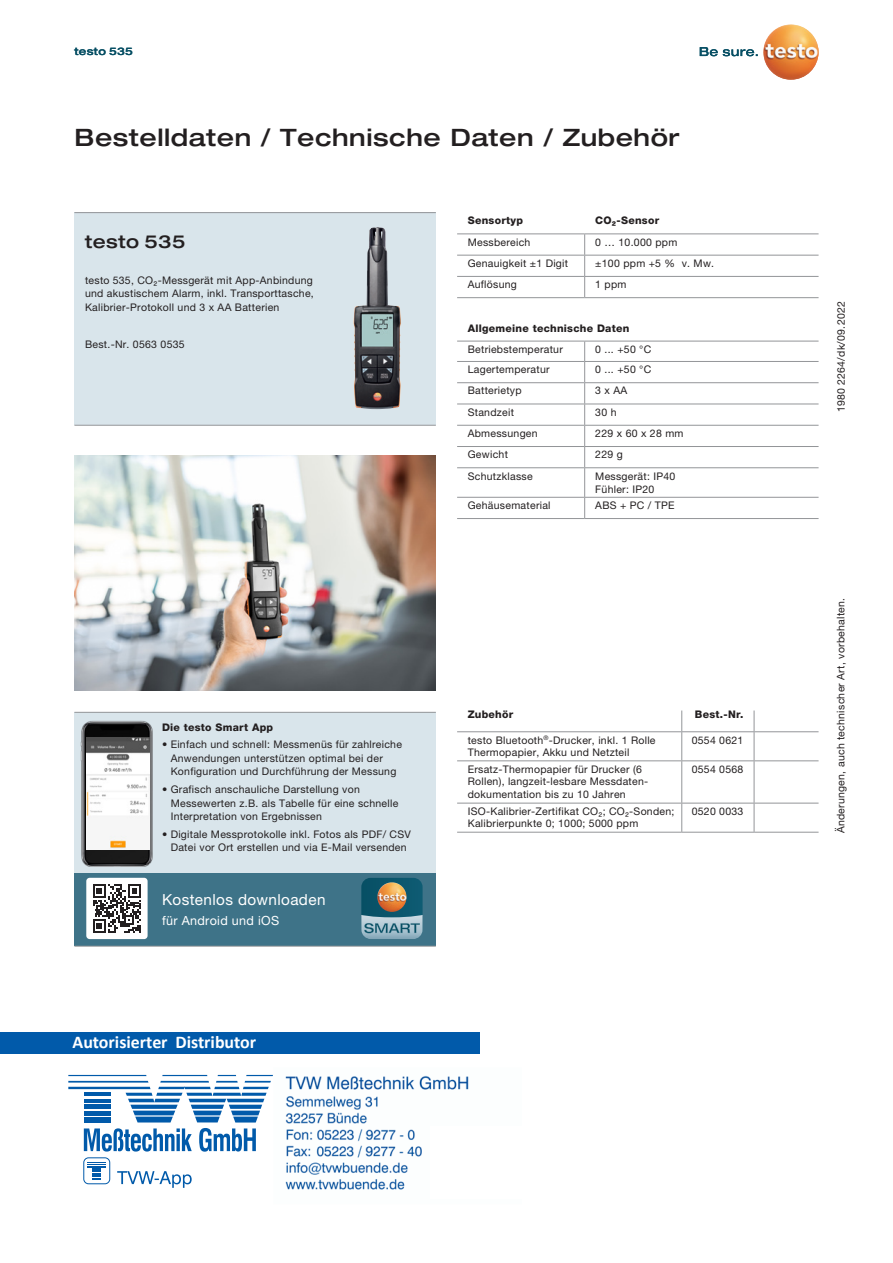
<style>
.page{position:relative;width:893px;height:1263px;background:#fff}
.page>*{position:absolute;margin:0;border:0;box-sizing:border-box;transform-origin:0 0}
.t1{font:500 expanded 24px "Helvetica Neue LTW1 G";letter-spacing:.025em;color:#231f20}
.t2{font:500 expanded 18px "Helvetica Neue LTW1 G";letter-spacing:.025em;color:#231f20}
.t3{font:700 17.85px "Calibri";letter-spacing:-.005em;color:#fff}
.t4{font:15.3px "Helvetica Neue LTW1 G";letter-spacing:.025em;color:#fff}
.t5{font:12.6px "Helvetica Neue LTW1 G";letter-spacing:.025em;color:#fff}
.t6{font:10.5px/13.5px "Helvetica Neue LTW1 G";letter-spacing:.025em;color:#231f20}
.t7{font:800 10.5px "Helvetica Neue LTW1 G";letter-spacing:.025em;color:#231f20}
.t8{font:500 expanded 10.5px "Helvetica Neue LTW1 G";letter-spacing:.025em;color:#074f64}
</style>
<div class="page">
<div style="left:74px;top:213px;width:362px;height:212px;background:#d9e5eb"></div>
<hr style="left:74px;top:212px;width:362px;height:1px;background:#939598">
<hr style="left:74px;top:425px;width:362px;height:1px;background:#939598">
<svg style="left:700px;top:47px;width:58px;height:9px"></svg>
<img style="left:763px;top:24px;width:56px;height:56px;border-radius:28px">
<img style="left:353px;top:227px;width:48px;height:182px">
<div style="left:74px;top:712px;width:362px;height:234px;background:#d9e5eb"></div>
<div style="left:74px;top:873px;width:362px;height:73px;background:#3e7388"></div>
<hr style="left:74px;top:712px;width:362px;height:1px;background:#939598">
<hr style="left:74px;top:946px;width:362px;height:1px;background:#939598">
<svg style="left:361px;top:878px;width:62px;height:61px;background:#628287"></svg>
<img style="left:80px;top:720px;width:72px;height:146px">
<img style="left:87px;top:737px;width:62px;height:112px">
<div style="left:86px;top:878px;width:62px;height:61px;background:#fff;border-radius:3px"></div>
<svg style="left:93px;top:884px;width:48px;height:49px"></svg>
<img style="left:74px;top:455px;width:362px;height:235px">
<hr style="left:457px;top:341px;width:128px;height:1px;background:#939598">
<hr style="left:585px;top:341px;width:234px;height:1px;background:#939598">
<hr style="left:457px;top:361px;width:128px;height:1px;background:#939598">
<hr style="left:585px;top:361px;width:234px;height:1px;background:#939598">
<hr style="left:457px;top:382px;width:128px;height:1px;background:#939598">
<hr style="left:585px;top:382px;width:234px;height:1px;background:#939598">
<hr style="left:457px;top:404px;width:128px;height:1px;background:#939598">
<hr style="left:585px;top:404px;width:234px;height:1px;background:#939598">
<hr style="left:457px;top:425px;width:128px;height:1px;background:#939598">
<hr style="left:585px;top:425px;width:234px;height:1px;background:#939598">
<hr style="left:457px;top:446px;width:128px;height:1px;background:#939598">
<hr style="left:585px;top:446px;width:234px;height:1px;background:#939598">
<hr style="left:457px;top:467px;width:128px;height:1px;background:#939598">
<hr style="left:585px;top:467px;width:234px;height:1px;background:#939598">
<hr style="left:457px;top:497px;width:128px;height:1px;background:#939598">
<hr style="left:585px;top:497px;width:234px;height:1px;background:#939598">
<hr style="left:457px;top:518px;width:128px;height:1px;background:#939598">
<hr style="left:585px;top:518px;width:234px;height:1px;background:#939598">
<svg style="left:584px;top:341px;width:1px;height:177px"></svg>
<hr style="left:457px;top:731px;width:225px;height:1px;background:#939598">
<hr style="left:682px;top:731px;width:72px;height:1px;background:#939598">
<hr style="left:754px;top:731px;width:65px;height:1px;background:#939598">
<hr style="left:457px;top:760px;width:225px;height:1px;background:#939598">
<hr style="left:682px;top:760px;width:72px;height:1px;background:#939598">
<hr style="left:754px;top:760px;width:65px;height:1px;background:#939598">
<hr style="left:457px;top:803px;width:225px;height:1px;background:#939598">
<hr style="left:682px;top:803px;width:72px;height:1px;background:#939598">
<hr style="left:754px;top:803px;width:65px;height:1px;background:#939598">
<hr style="left:457px;top:832px;width:225px;height:1px;background:#939598">
<hr style="left:682px;top:832px;width:72px;height:1px;background:#939598">
<hr style="left:754px;top:832px;width:65px;height:1px;background:#939598">
<svg style="left:681px;top:710px;width:1px;height:50px"></svg>
<svg style="left:754px;top:710px;width:1px;height:50px"></svg>
<hr style="left:681px;top:761px;width:1px;height:42px;background:#939598">
<hr style="left:754px;top:761px;width:1px;height:42px;background:#939598">
<svg style="left:681px;top:803px;width:1px;height:29px"></svg>
<svg style="left:754px;top:803px;width:1px;height:29px"></svg>
<hr style="left:457px;top:255px;width:128px;height:1px;background:#939598">
<hr style="left:585px;top:255px;width:234px;height:1px;background:#939598">
<hr style="left:457px;top:276px;width:128px;height:1px;background:#939598">
<hr style="left:585px;top:276px;width:234px;height:1px;background:#939598">
<svg style="left:584px;top:234px;width:1px;height:63px"></svg>
<hr style="left:457px;top:233px;width:128px;height:1px;background:#939598">
<hr style="left:585px;top:233px;width:234px;height:1px;background:#939598">
<hr style="left:457px;top:297px;width:128px;height:1px;background:#939598">
<hr style="left:585px;top:297px;width:234px;height:1px;background:#939598">
<div style="left:307px;top:1032px;width:98px;height:21px;background:#015aaa"></div>
<div style="left:216px;top:1032px;width:97px;height:21px;background:#015aaa"></div>
<div style="left:121px;top:1032px;width:98px;height:21px;background:#015aaa"></div>
<div style="left:61px;top:1032px;width:98px;height:21px;background:#015aaa"></div>
<div style="left:0;top:1032px;width:97px;height:21px;background:#015aaa"></div>
<img style="left:272px;top:1074px;width:197px;height:116px">
<svg style="left:84px;top:1128px;width:172px;height:24px"></svg>
<svg style="left:68px;top:1075px;width:205px;height:47px"></svg>
<svg style="left:88px;top:1162px;width:18px;height:17px"></svg>
<div style="left:83px;top:1157px;width:27px;height:27px;border:1px solid #015aaa;border-radius:5px"></div>
<svg style="left:117px;top:1171px;width:75px;height:17px"></svg>
<div style="left:382px;top:1032px;width:98px;height:21px;background:#015aaa"></div>
<div style="left:431px;top:1126px;width:92px;height:50px;background:#fff"></div>
<div style="left:431px;top:1149px;width:92px;height:49px;background:#fff"></div>
<p class="t8" style="left:74px;top:44px;width:60px">testo 535</p>
<h1 class="t1" style="left:74px;top:122px;width:607px">Bestelldaten / Technische Daten / Zubehör</h1>
<h2 class="t2" style="left:85px;top:230px;width:102px">testo 535</h2>
<p class="t6" style="left:85px;top:273px;width:230px;text-align:justify">testo 535, CO₂-Messgerät mit App-Anbindung und akustischem Alarm, inkl. Transporttasche, Kalibrier-Protokoll und 3 x AA Batterien</p>
<p class="t6" style="left:85px;top:337px;width:101px">Best.-Nr. 0563 0535</p>
<p class="t7" style="left:468px;top:214px;width:57px">Sensortyp</p>
<p class="t7" style="left:595px;top:214px;width:65px">CO₂-Sensor</p>
<p class="t6" style="left:468px;top:235px;width:64px">Messbereich</p>
<p class="t6" style="left:595px;top:235px;width:84px">0 … 10.000 ppm</p>
<p class="t6" style="left:468px;top:256px;width:102px">Genauigkeit ±1 Digit</p>
<p class="t6" style="left:595px;top:256px;width:120px">±100 ppm +5 % v. Mw.</p>
<p class="t6" style="left:468px;top:278px;width:51px">Auflösung</p>
<p class="t6" style="left:595px;top:278px;width:33px">1 ppm</p>
<p class="t7" style="left:468px;top:322px;width:163px">Allgemeine technische Daten</p>
<p class="t6" style="left:468px;top:342px;width:97px">Betriebstemperatur</p>
<p class="t6" style="left:595px;top:342px;width:57px">0 ... +50 °C</p>
<p class="t6" style="left:468px;top:363px;width:83px">Lagertemperatur</p>
<p class="t6" style="left:595px;top:363px;width:57px">0 ... +50 °C</p>
<p class="t6" style="left:468px;top:384px;width:55px">Batterietyp</p>
<p class="t6" style="left:595px;top:384px;width:34px">3 x AA</p>
<p class="t6" style="left:468px;top:405px;width:48px">Standzeit</p>
<p class="t6" style="left:595px;top:405px;width:23px">30 h</p>
<p class="t6" style="left:468px;top:426px;width:71px">Abmessungen</p>
<p class="t6" style="left:595px;top:426px;width:90px">229 x 60 x 28 mm</p>
<p class="t6" style="left:468px;top:448px;width:42px">Gewicht</p>
<p class="t6" style="left:595px;top:448px;width:29px">229 g</p>
<p class="t6" style="left:468px;top:469px;width:66px">Schutzklasse</p>
<p class="t6" style="left:595px;top:469px;width:82px">Messgerät: IP40<br>Fühler: IP20</p>
<p class="t6" style="left:468px;top:498px;width:84px">Gehäusematerial</p>
<p class="t6" style="left:595px;top:498px;width:81px">ABS + PC / TPE</p>
<p class="t7" style="left:162px;top:721px;width:113px">Die testo Smart App</p>
<p class="t6" style="left:171px;top:738px;width:233px;text-indent:-9px">• Einfach und schnell: Messmenüs für zahlreiche<br>Anwendungen unterstützen optimal bei der<br>Konfiguration und Durchführung der Messung</p>
<p class="t6" style="left:171px;top:782px;width:229px;text-indent:-9px">• Grafisch anschauliche Darstellung von<br>Messewerten z.B. als Tabelle für eine schnelle<br>Interpretation von Ergebnissen</p>
<p class="t6" style="left:162px;top:827px;width:250px;text-align:center">• Digitale Messprotokolle inkl. Fotos als PDF/ CSV<br>Datei vor Ort erstellen und via E-Mail versenden</p>
<h3 class="t4" style="left:162px;top:890px;width:165px">Kostenlos downloaden</h3>
<p class="t5" style="left:162px;top:912px;width:119px">für Android und iOS</p>
<h3 class="t3" style="left:72px;top:1031px;width:185px">Autorisierter Distributor</h3>
<p class="t7" style="left:468px;top:708px;width:47px">Zubehör</p>
<p class="t7" style="left:695px;top:708px;width:50px">Best.-Nr.</p>
<p class="t6" style="left:468px;top:734px;width:189px;line-height:12px">testo Bluetooth<sup>®</sup>-Drucker, inkl. 1 Rolle<br>Thermopapier, Akku und Netzteil</p>
<p class="t6" style="left:692px;top:733px;width:53px">0554 0621</p>
<p class="t6" style="left:468px;top:762px;width:181px;line-height:12.6px">Ersatz-Thermopapier für Drucker (6<br>Rollen), langzeit-lesbare Messdaten&shy;dokumentation bis zu 10 Jahren</p>
<p class="t6" style="left:692px;top:762px;width:53px">0554 0568</p>
<p class="t6" style="left:468px;top:805px;width:208px;line-height:12px">ISO-Kalibrier-Zertifikat CO₂; CO₂-Sonden;<br>Kalibrierpunkte 0; 1000; 5000 ppm</p>
<p class="t6" style="left:692px;top:804px;width:53px">0520 0033</p>
<p class="t6" style="left:834px;top:412px;width:113px;rotate:-90deg">1980 2264/dk/09.2022</p>
<p class="t6" style="left:834px;top:833px;width:237px;rotate:-90deg">Änderungen, auch technischer Art, vorbehalten.</p>
</div>
